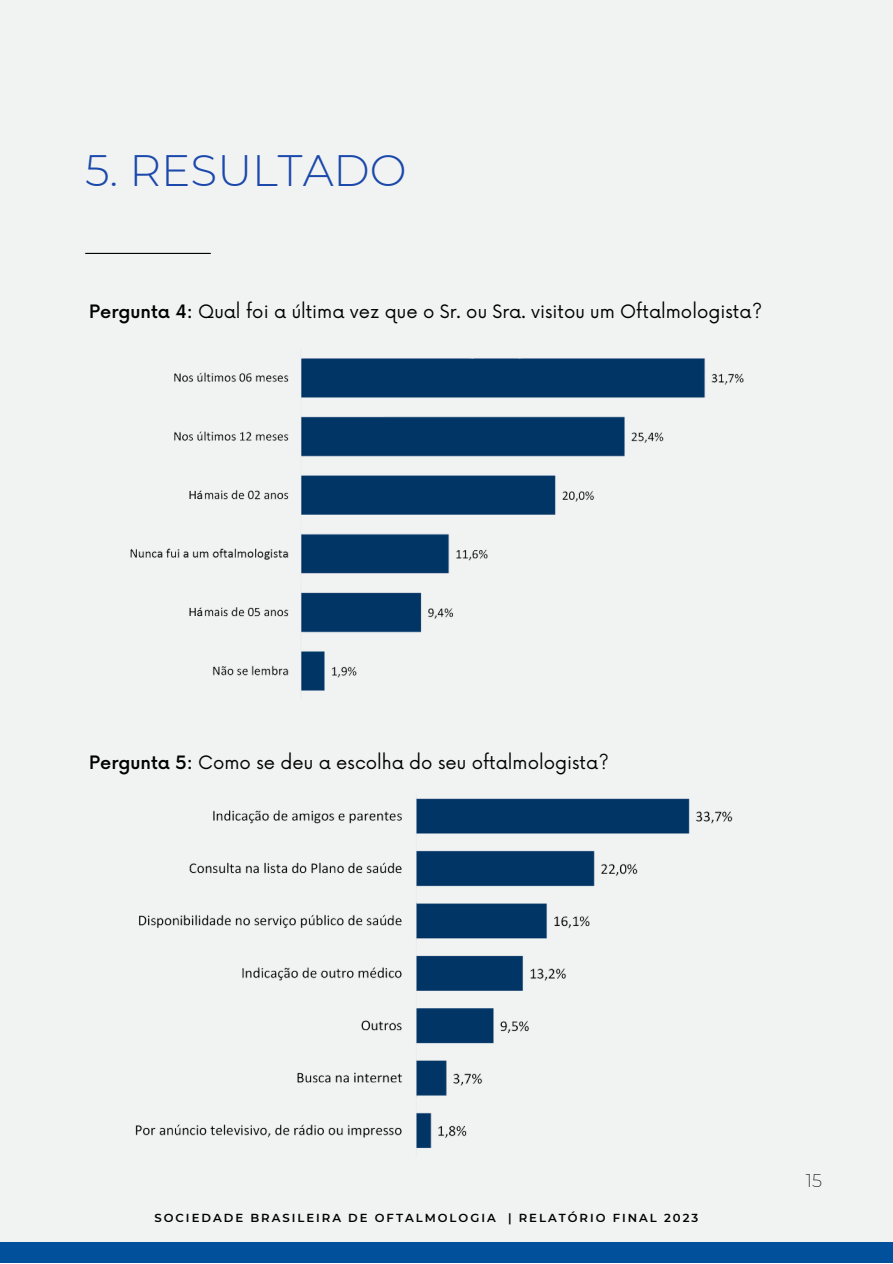
<style>
.page{position:relative;width:893px;height:1264px;background:#fff}
.page>*{position:absolute;margin:0;border:0;box-sizing:border-box;transform-origin:0 0}
.t1{font:300 43.95px "Montserrat";color:#1b48ab}
.t2{font:18px "Now";color:#000}
.t3{font:200 18px "Montserrat";color:#000}
.t4{font:600 11.7px "Montserrat";letter-spacing:.17em;color:#000}
.t5{font:11.25px "Roboto";color:#000}
.s1{font-weight:500}
</style>
<div class="page">
<div style="left:0;top:0;width:892px;height:1262px;background:#f1f3f3"></div>
<div style="left:0;top:1242px;width:892px;height:20px;background:#00509b"></div>
<hr style="left:86px;top:253px;width:124px;height:1px;background:#000">
<img style="left:135px;top:798px;width:598px;height:351px">
<img style="left:130px;top:358px;width:614px;height:333px">
<div style="left:187px;top:604px;width:17px;height:15px;background:#f1f3f3;border-radius:2px"></div>
<div style="left:187px;top:488px;width:17px;height:14px;background:#f1f3f3;border-radius:2px"></div>
<p class="t1" style="left:85px;top:143px;width:323px">5. RESULTADO</p>
<p class="t2" style="left:89px;top:301px;width:674px"><span class="s1">Pergunta 4:</span> Qual foi a última vez que o Sr. ou Sra. visitou um Oftalmologista?</p>
<p class="t5" style="left:189px;top:488px;width:16px">Há</p>
<p class="t5" style="left:189px;top:605px;width:16px">Há</p>
<p class="t2" style="left:89px;top:752px;width:521px"><span class="s1">Pergunta 5:</span> Como se deu a escolha do seu oftalmologista?</p>
<p class="t4" style="left:154px;top:1210px;width:545px">SOCIEDADE BRASILEIRA DE OFTALMOLOGIA | RELATÓRIO FINAL 2023</p>
<p class="t3" style="left:805px;top:1169px;width:18px">15</p>
</div>
